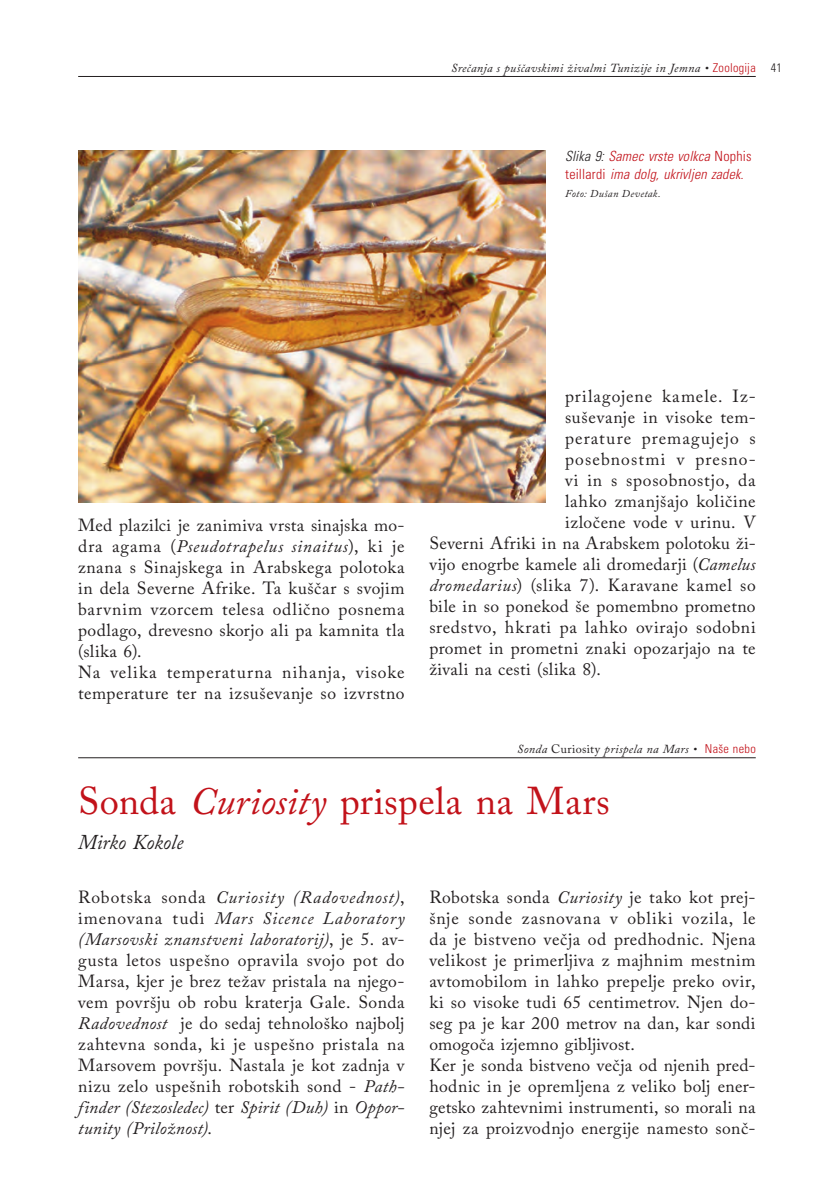
<style>
.page{position:relative;width:833px;height:1192px;background:#fff}
.page>*{position:absolute;margin:0;border:0;box-sizing:border-box;transform-origin:0 0}
.t1{font:38.5px "Adobe Caslon Pro";letter-spacing:.01em;color:#c2121a}
.t2{font:italic 21px "Adobe Caslon Pro";letter-spacing:.005em;color:#231f20;scale:.95 1}
.t3{font:17.5px/21px "Adobe Caslon Pro";letter-spacing:.03em;color:#231f20}
.t4{font:17.5px "Adobe Caslon Pro";letter-spacing:.01em;color:#231f20}
.t5{font:17.5px "Adobe Caslon Pro";letter-spacing:.055em;color:#231f20}
.t6{font:17.5px "Adobe Caslon Pro";letter-spacing:.06em;color:#231f20}
.t7{font:17.5px "Adobe Caslon Pro";letter-spacing:.065em;color:#231f20}
.t8{font:italic 300 condensed 14px/17.8px "Univers";letter-spacing:.01em;color:#c2121a}
.t9{font:italic 12.25px "Adobe Caslon Pro";letter-spacing:.025em;color:#231f20}
.t10{font:italic 10.5px "Adobe Caslon Pro";letter-spacing:.03em;color:#231f20}
.s1{font-family:"Univers";font-weight:300;font-style:normal;font-stretch:condensed;color:#c2121a}
.s2{font-family:"Univers";font-weight:300;font-style:normal;font-stretch:condensed}
.s3{color:#231f20}
.s4{font-style:normal}
.s5{font-style:italic}
</style>
<div class="page">
<hr style="left:78px;top:76px;width:677px;height:1px;background:#231f20">
<hr style="left:78px;top:757px;width:677px;height:1px;background:#231f20">
<img style="left:78px;top:150px;width:467px;height:353px">
<p class="t9" style="left:451px;top:60px;width:332px">Srečanja s puščavskimi živalmi Tunizije in Jemna • <span class="s1">Zoologija</span> <span class="s2">41</span></p>
<p class="t8" style="left:565px;top:147px;width:188px"><span class="s3">Slika 9:</span> Samec vrste volkca <span class="s4">Nophis teillardi</span> ima dolg, ukrivljen zadek.</p>
<p class="t10" style="left:565px;top:187px;width:97px">Foto: Dušan Devetak.</p>
<p class="t3" style="left:78px;top:514px;width:328px">Med plazilci je zanimiva vrsta sinajska mo&shy;dra agama (<span class="s5">Pseudotrapelus sinaitus</span>), ki je znana s Sinajskega in Arabskega polotoka in dela Severne Afrike. Ta kuščar s svojim barvnim vzorcem telesa odlično posnema podlago, drevesno skorjo ali pa kamnita tla (slika 6).<br>Na velika temperaturna nihanja, visoke temperature ter na izsuševanje so izvrstno</p>
<p class="t5" style="left:565px;top:386px;width:192px">prilagojene kamele. Iz-</p>
<p class="t3" style="left:565px;top:406px;width:192px">suševanje in visoke tem-</p>
<p class="t6" style="left:565px;top:428px;width:192px">perature premagujejo s</p>
<p class="t7" style="left:565px;top:449px;width:192px">posebnostmi v presno-</p>
<p class="t3" style="left:565px;top:469px;width:192px">vi in s sposobnostjo, da</p>
<p class="t3" style="left:565px;top:490px;width:192px">lahko zmanjšajo količine</p>
<p class="t3" style="left:565px;top:511px;width:192px">izločene vode v urinu. V</p>
<p class="t3" style="left:429px;top:532px;width:328px">Severni Afriki in na Arabskem polotoku ži-</p>
<p class="t3" style="left:429px;top:553px;width:328px">vijo enogrbe kamele ali dromedarji (<span class="s5">Camelus</span></p>
<p class="t3" style="left:429px;top:574px;width:328px"><span class="s5">dromedarius</span>) (slika 7). Karavane kamel so</p>
<p class="t4" style="left:429px;top:596px;width:328px">bile in so ponekod še pomembno prometno</p>
<p class="t3" style="left:429px;top:616px;width:328px">sredstvo, hkrati pa lahko ovirajo sodobni</p>
<p class="t3" style="left:429px;top:637px;width:328px">promet in prometni znaki opozarjajo na te</p>
<p class="t3" style="left:429px;top:658px;width:173px">živali na cesti (slika 8).</p>
<p class="t9" style="left:517px;top:741px;width:240px">Sonda <span class="s4">Curiosity</span> prispela na Mars • <span class="s1">Naše nebo</span></p>
<h1 class="t1" style="left:78px;top:778px;width:533px">Sonda <span class="s5">Curiosity</span> prispela na Mars</h1>
<p class="t2" style="left:78px;top:829px;width:112px">Mirko Kokole</p>
<p class="t3" style="left:78px;top:886px;width:328px;text-align:justify">Robotska sonda <span class="s5">Curiosity (Radovednost)</span>, imenovana tudi <span class="s5">Mars Sicence Laboratory (Marsovski znanstveni laboratorij)</span>, je 5. av&shy;gusta letos uspešno opravila svojo pot do Marsa, kjer je brez težav pristala na njego&shy;vem površju ob robu kraterja Gale. Sonda <span class="s5">Radovednost</span> je do sedaj tehnološko najbolj zahtevna sonda, ki je uspešno pristala na Marsovem površju. Nastala je kot zadnja v nizu zelo uspešnih robotskih sond - <span class="s5">Path&shy;finder (Stezosledec)</span> ter <span class="s5">Spirit (Duh)</span> in <span class="s5">Oppor&shy;tunity (Priložnost)</span>.</p>
<p class="t3" style="left:429px;top:886px;width:328px">Robotska sonda <span class="s5">Curiosity</span> je tako kot prej&shy;šnje sonde zasnovana v obliki vozila, le da je bistveno večja od predhodnic. Njena velikost je primerljiva z majhnim mestnim avtomobilom in lahko prepelje preko ovir, ki so visoke tudi 65 centimetrov. Njen do&shy;seg pa je kar 200 metrov na dan, kar sondi omogoča izjemno gibljivost.<br>Ker je sonda bistveno večja od njenih pred&shy;hodnic in je opremljena z veliko bolj ener&shy;getsko zahtevnimi instrumenti, so morali na njej za proizvodnjo energije namesto sonč-</p>
</div>
